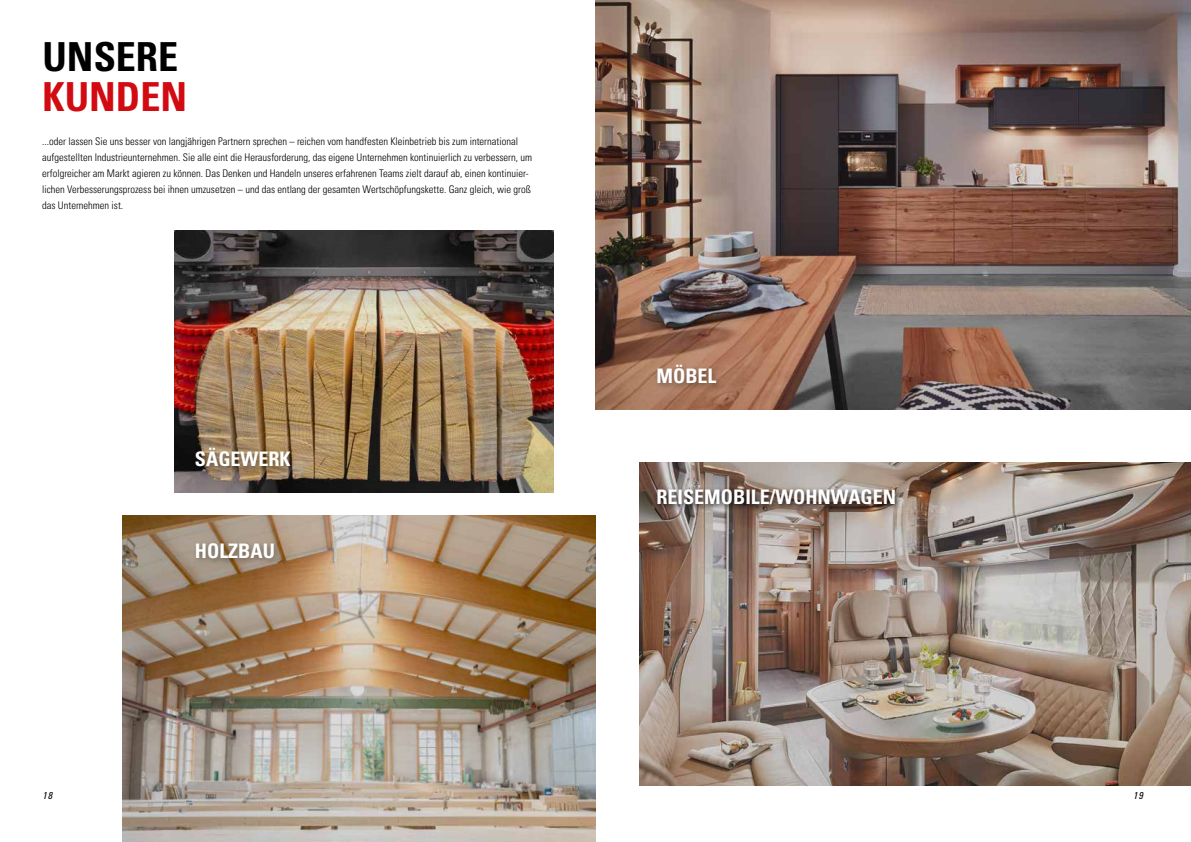
<style>
.page{position:relative;width:1191px;height:842px;background:#fff}
.page>*{position:absolute;margin:0;border:0;box-sizing:border-box;transform-origin:0 0}
.t1{font:700 condensed 40px "Univers LT Pro";color:#000}
.t2{font:700 condensed 40px "Univers LT Pro";color:#d20a11}
.t3{font:700 condensed 20px "Univers LT Pro";color:#fff}
.t4{font:300 condensed 10.5px/16px "Univers LT Pro";color:#000}
.t5{font:italic condensed 10px "Univers LT Pro";color:#000}
</style>
<div class="page">
<img style="left:175px;top:230px;width:378px;height:263px">
<img style="left:123px;top:515px;width:473px;height:327px">
<img style="left:639px;top:463px;width:552px;height:322px">
<img style="left:595px;top:0;width:596px;height:410px">
<div style="left:654px;top:486px;width:248px;height:26px;background:#000;opacity:.75"></div>
<div style="left:654px;top:361px;width:69px;height:30px;background:#000;opacity:.35"></div>
<div style="left:193px;top:540px;width:87px;height:26px;background:#000;opacity:.35"></div>
<div style="left:192px;top:444px;width:105px;height:30px;background:#000;opacity:.35"></div>
<h1 class="t1" style="left:43px;top:33px;width:137px">UNSERE</h1>
<h1 class="t2" style="left:43px;top:73px;width:146px">KUNDEN</h1>
<p class="t4" style="left:42px;top:133px;width:491px">...oder lassen Sie uns besser von langjährigen Partnern sprechen – reichen vom handfesten Kleinbetrieb bis zum international aufgestellten Industrieunternehmen. Sie alle eint die Herausforderung, das eigene Unternehmen kontinuierlich zu verbessern, um erfolgreicher am Markt agieren zu können. Das Denken und Handeln unseres erfahrenen Teams zielt darauf ab, einen kontinuier&shy;lichen Verbesserungsprozess bei ihnen umzusetzen – und das entlang der gesamten Wertschöpfungskette. Ganz gleich, wie groß das Unternehmen ist.</p>
<h2 class="t3" style="left:195px;top:446px;width:97px">SÄGEWERK</h2>
<h2 class="t3" style="left:195px;top:538px;width:81px">HOLZBAU</h2>
<h2 class="t3" style="left:656px;top:363px;width:61px">MÖBEL</h2>
<h2 class="t3" style="left:656px;top:485px;width:241px">REISEMOBILE/WOHNWAGEN</h2>
<p class="t5" style="left:43px;top:789px;width:11px">18</p>
<p class="t5" style="left:1133px;top:789px;width:11px">19</p>
</div>
